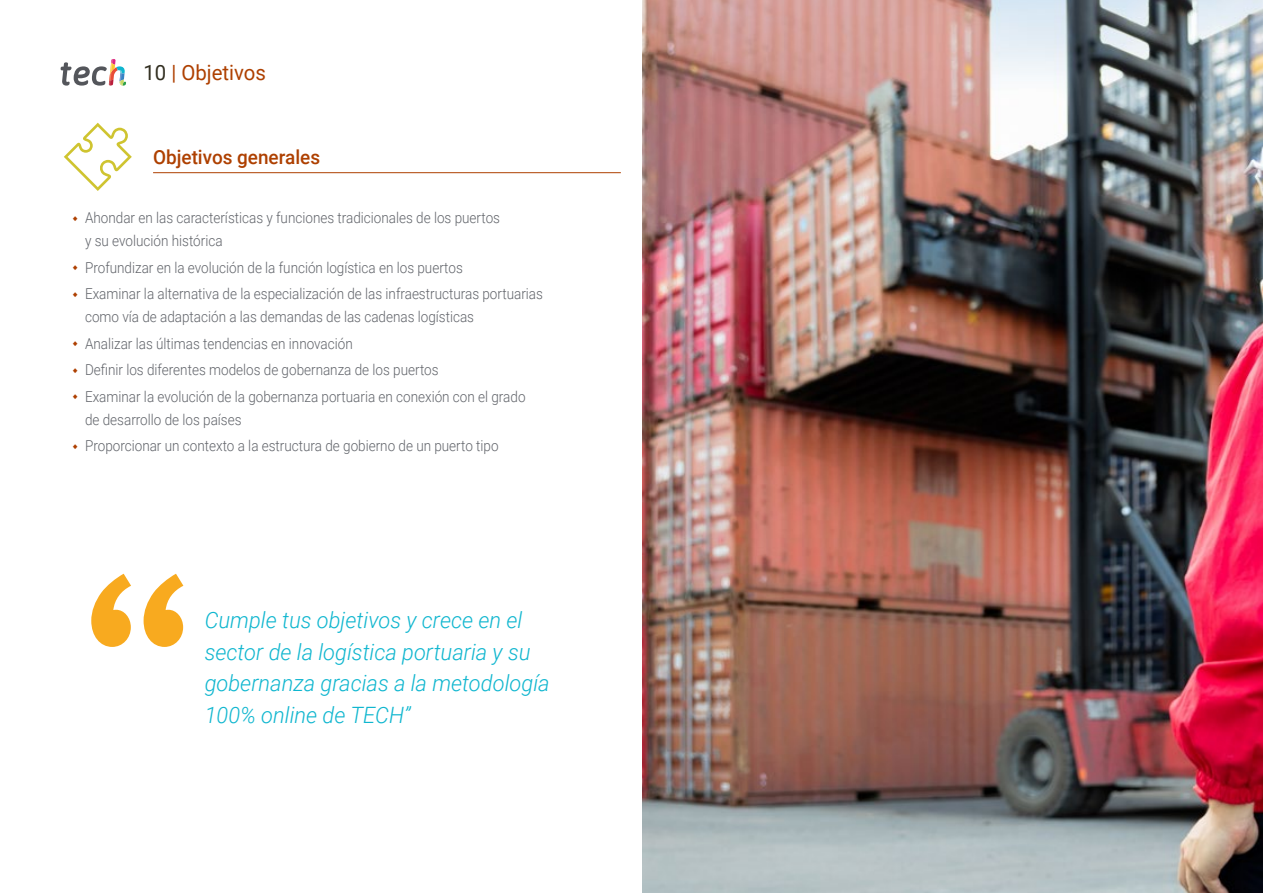
<style>
.page{position:relative;width:1263px;height:893px;background:#fff}
.page>*{position:absolute;margin:0;border:0;box-sizing:border-box;transform-origin:0 0}
.t1{font:italic 300 22.5px/31.5px "Roboto";color:#0fb6cf}
.t2{font:21px "Roboto";color:#ae4000}
.t3{font:500 19.5px "Roboto";color:#ae4000}
.t4{font:300 15px/26.7px "Roboto";color:#61646a;scale:.9 1}
.s1{color:#312e20}
</style>
<div class="page">
<hr style="left:153px;top:172px;width:468px;height:1px;background:#ae4000">
<svg style="left:64px;top:123px;width:68px;height:68px"></svg>
<img style="left:642px;top:0;width:621px;height:893px">
<svg style="left:91px;top:574px;width:92px;height:73px"></svg>
<svg style="left:61px;top:59px;width:65px;height:27px"></svg>
<h2 class="t2" style="left:144px;top:57px;width:124px"><span class="s1">10</span> | Objetivos</h2>
<h3 class="t3" style="left:153px;top:144px;width:169px">Objetivos generales</h3>
<p class="t4" style="left:85px;top:206px;width:463px;line-height:22.5px">Ahondar en las características y funciones tradicionales de los puertos y su evolución histórica</p>
<p class="t4" style="left:85px;top:253px;width:510px">Profundizar en la evolución de la función logística en los puertos<br>Examinar la alternativa de la especialización de las infraestructuras portuarias</p>
<p class="t4" style="left:85px;top:303px;width:491px">como vía de adaptación a las demandas de las cadenas logísticas<br>Analizar las últimas tendencias en innovación<br>Definir los diferentes modelos de gobernanza de los puertos<br>Examinar la evolución de la gobernanza portuaria en conexión con el grado</p>
<p class="t4" style="left:85px;top:405px;width:461px">de desarrollo de los países<br>Proporcionar un contexto a la estructura de gobierno de un puerto tipo</p>
<h1 class="t1" style="left:205px;top:604px;width:346px">Cumple tus objetivos y crece en el sector de la logística portuaria y su gobernanza gracias a la metodología<br>100% online de TECH”</h1>
</div>
